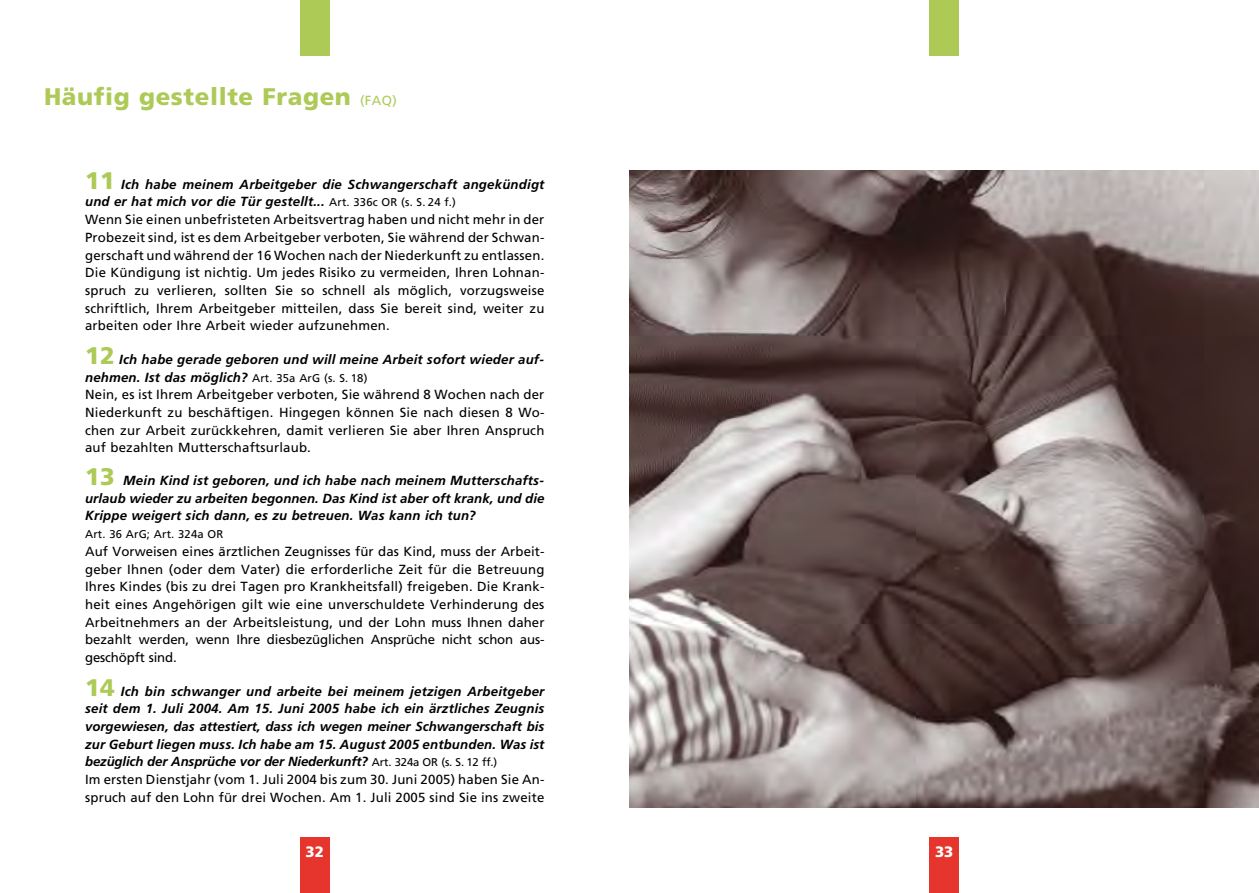
<style>
.page{position:relative;width:1259px;height:893px;background:#fff}
.page>*{position:absolute;margin:0;border:0;box-sizing:border-box;transform-origin:0 0}
.t1{font:900 24px "Frutiger";letter-spacing:.025em;color:#adca57}
.t2{font:900 15px "Frutiger";color:#fff}
.t3{font:13.2px/17.7px "Frutiger";letter-spacing:.015em;color:#000}
.t4{font:italic 700 13.2px/17.7px "Frutiger";letter-spacing:.015em;color:#000;text-align:justify}
.t5{font:11.25px "Frutiger";letter-spacing:.015em;color:#000}
.s1{font-weight:400;font-size:13.2px}
.s2{font-weight:900;font-size:24px;color:#adca57}
.s3{font-weight:700;font-style:italic}
.s4{font-size:11.25px}
.s5{font-weight:900;font-style:normal;font-size:24px;color:#adca57}
.s6{font-weight:400;font-style:normal;font-size:11.25px}
.s7{font-weight:400;font-style:normal}
</style>
<div class="page">
<div style="left:929px;top:838px;width:30px;height:55px;background:#e5352c"></div>
<div style="left:929px;top:0;width:30px;height:55px;background:#adca57"></div>
<div style="left:300px;top:0;width:30px;height:55px;background:#adca57"></div>
<div style="left:300px;top:838px;width:30px;height:55px;background:#e5352c"></div>
<img style="left:629px;top:170px;width:630px;height:638px">
<h1 class="t1" style="left:44px;top:82px;width:354px">Häufig gestellte Fragen <span class="s1">(FAQ)</span></h1>
<p class="t3" style="left:85px;top:175px;width:461px"><span class="s2">11</span> <span class="s3">Ich habe meinem Arbeitgeber die Schwangerschaft angekündigt und er hat mich vor die Tür gestellt...</span> <span class="s4">Art. 336c OR (s. S. 24 f.)<br></span>Wenn Sie einen unbefristeten Arbeitsvertrag haben und nicht mehr in der Probezeit sind, ist es dem Arbeitgeber verboten, Sie während der Schwan&shy;gerschaft und während der 16 Wochen nach der Niederkunft zu entlassen.<br>Die Kündigung ist nichtig. Um jedes Risiko zu vermeiden, Ihren Lohnan&shy;spruch zu verlieren, sollten Sie so schnell als möglich, vorzugsweise schriftlich, Ihrem Arbeitgeber mitteilen, dass Sie bereit sind, weiter zu arbeiten oder Ihre Arbeit wieder aufzunehmen.</p>
<p class="t3" style="left:85px;top:350px;width:461px"><span class="s2">12</span> <span class="s3">Ich habe gerade geboren und will meine Arbeit sofort wieder auf&shy;nehmen. Ist das möglich?</span> <span class="s4">Art. 35a ArG (s. S. 18)<br></span>Nein, es ist Ihrem Arbeitgeber verboten, Sie während 8 Wochen nach der Niederkunft zu beschäftigen. Hingegen können Sie nach diesen 8 Wo-- chen zur Arbeit zurückkehren, damit verlieren Sie aber Ihren Anspruch auf bezahlten Mutterschaftsurlaub.</p>
<p class="t4" style="left:85px;top:471px;width:461px"><span class="s5">13</span> Mein Kind ist geboren, und ich habe nach meinem Mutterschafts&shy;urlaub wieder zu arbeiten begonnen. Das Kind ist aber oft krank, und die Krippe weigert sich dann, es zu betreuen. Was kann ich tun?</p>
<p class="t5" style="left:85px;top:528px;width:140px">Art. 36 ArG; Art. 324a OR</p>
<p class="t3" style="left:85px;top:542px;width:461px;text-align:justify">Auf Vorweisen eines ärztlichen Zeugnisses für das Kind, muss der Arbeit&shy;geber Ihnen (oder dem Vater) die erforderliche Zeit für die Betreuung Ihres Kindes (bis zu drei Tagen pro Krankheitsfall) freigeben. Die Krank&shy;heit eines Angehörigen gilt wie eine unverschuldete Verhinderung des Arbeitnehmers an der Arbeitsleistung, und der Lohn muss Ihnen daher bezahlt werden, wenn Ihre diesbezüglichen Ansprüche nicht schon aus&shy;geschöpft sind.</p>
<p class="t4" style="left:85px;top:682px;width:461px;text-align:left"><span class="s5">14</span> Ich bin schwanger und arbeite bei meinem jetzigen Arbeitgeber seit dem 1. Juli 2004. Am 15. Juni 2005 habe ich ein ärztliches Zeugnis vorgewiesen, das attestiert, dass ich wegen meiner Schwangerschaft bis zur Geburt liegen muss. Ich habe am 15. August 2005 entbunden. Was ist bezüglich der Ansprüche vor der Niederkunft? <span class="s6">Art. 324a OR (s. S. 12 ff.)<br></span><span class="s7">Im ersten Dienstjahr (vom 1. Juli 2004 bis zum 30. Juni 2005) haben Sie An&shy;spruch auf den Lohn für drei Wochen. Am 1. Juli 2005 sind Sie ins zweite</span></p>
<p class="t2" style="left:305px;top:842px;width:20px">32</p>
<p class="t2" style="left:935px;top:842px;width:20px">3 33</p>
</div>
